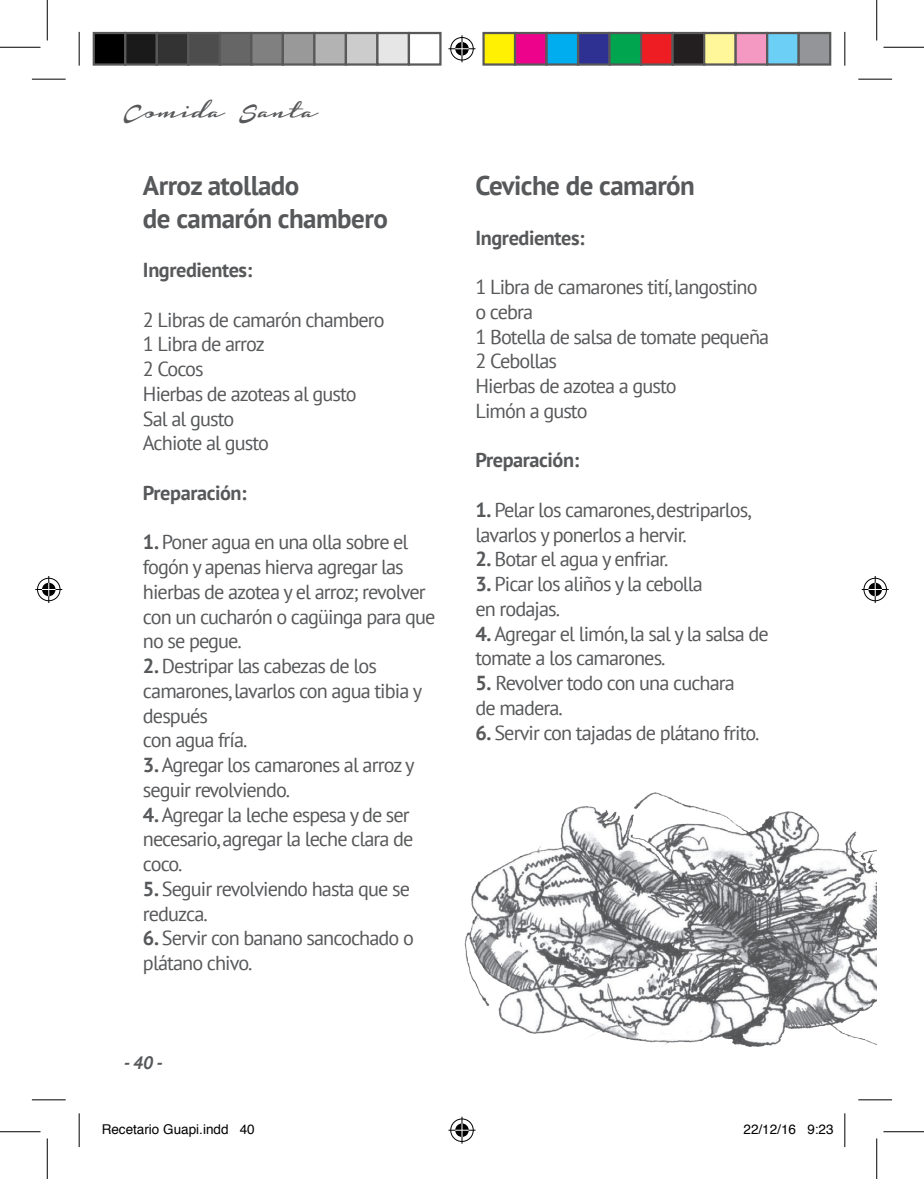
<style>
.page{position:relative;width:924px;height:1179px;background:#fff}
.page>*{position:absolute;margin:0;border:0;box-sizing:border-box;transform-origin:0 0}
.t1{font:700 27px/32.4px "PT Sans";letter-spacing:-.02em;color:#57585a}
.t2{font:27px "Housegrind Personal Use Only";color:#57585a}
.t3{font:20.25px/24.8px "PT Sans";letter-spacing:-.045em;color:#57585a}
.t4{font:700 20.25px "PT Sans";letter-spacing:-.02em;color:#57585a}
.t5{font:italic 700 18px "PT Sans";color:#57585a}
.t6{font:13.5px "Helvetica";color:#000}
.s1{font-weight:700}
</style>
<div class="page">
<img style="left:464px;top:792px;width:412px;height:255px">
<hr style="left:32px;top:79px;width:34px;height:1px;background:#000">
<hr style="left:858px;top:79px;width:34px;height:1px;background:#000">
<hr style="left:32px;top:1099px;width:34px;height:1px;background:#000">
<hr style="left:858px;top:1099px;width:34px;height:1px;background:#000">
<hr style="left:79px;top:32px;width:1px;height:34px;background:#000">
<hr style="left:79px;top:1113px;width:1px;height:34px;background:#000">
<hr style="left:844px;top:32px;width:1px;height:34px;background:#000">
<hr style="left:844px;top:1113px;width:1px;height:34px;background:#000">
<hr style="left:0;top:47px;width:40px;height:1px;background:#000">
<hr style="left:883px;top:47px;width:41px;height:1px;background:#000">
<hr style="left:0;top:1131px;width:40px;height:1px;background:#000">
<hr style="left:883px;top:1131px;width:41px;height:1px;background:#000">
<hr style="left:47px;top:0;width:1px;height:41px;background:#000">
<hr style="left:47px;top:1138px;width:1px;height:41px;background:#000">
<hr style="left:876px;top:0;width:1px;height:41px;background:#000">
<hr style="left:876px;top:1138px;width:1px;height:41px;background:#000">
<svg style="left:448px;top:35px;width:27px;height:27px"></svg>
<svg style="left:448px;top:1116px;width:27px;height:27px"></svg>
<svg style="left:35px;top:576px;width:27px;height:27px"></svg>
<svg style="left:861px;top:576px;width:27px;height:27px"></svg>
<div style="left:94px;top:33px;width:31px;height:32px;background:#000"></div>
<div style="left:93px;top:32px;width:33px;height:34px;border:2px solid #595959"></div>
<div style="left:125px;top:33px;width:32px;height:32px;background:#1a1a1a"></div>
<div style="left:124px;top:32px;width:34px;height:34px;border:2px solid #595959"></div>
<div style="left:157px;top:33px;width:31px;height:32px;background:#333"></div>
<div style="left:156px;top:32px;width:33px;height:34px;border:2px solid #595959"></div>
<div style="left:188px;top:33px;width:32px;height:32px;background:#4d4d4d"></div>
<div style="left:187px;top:32px;width:34px;height:34px;border:2px solid #595959"></div>
<div style="left:220px;top:33px;width:31px;height:32px;background:#666"></div>
<div style="left:219px;top:32px;width:33px;height:34px;border:2px solid #595959"></div>
<div style="left:251px;top:33px;width:32px;height:32px;background:#808080"></div>
<div style="left:250px;top:32px;width:34px;height:34px;border:2px solid #595959"></div>
<div style="left:283px;top:33px;width:31px;height:32px;background:#999"></div>
<div style="left:282px;top:32px;width:33px;height:34px;border:2px solid #595959"></div>
<div style="left:314px;top:33px;width:32px;height:32px;background:#b3b3b3"></div>
<div style="left:313px;top:32px;width:34px;height:34px;border:2px solid #595959"></div>
<div style="left:346px;top:33px;width:31px;height:32px;background:#ccc"></div>
<div style="left:345px;top:32px;width:33px;height:34px;border:2px solid #595959"></div>
<div style="left:377px;top:33px;width:32px;height:32px;background:#e6e6e6"></div>
<div style="left:376px;top:32px;width:34px;height:34px;border:2px solid #595959"></div>
<div style="left:408px;top:32px;width:33px;height:34px;border:2px solid #595959"></div>
<div style="left:483px;top:33px;width:32px;height:32px;background:#fff101"></div>
<div style="left:482px;top:32px;width:34px;height:34px;border:2px solid #595959"></div>
<div style="left:515px;top:33px;width:31px;height:32px;background:#ed028c"></div>
<div style="left:514px;top:32px;width:33px;height:34px;border:2px solid #595959"></div>
<div style="left:546px;top:33px;width:32px;height:32px;background:#00aeef"></div>
<div style="left:545px;top:32px;width:34px;height:34px;border:2px solid #595959"></div>
<div style="left:578px;top:33px;width:31px;height:32px;background:#2e3092"></div>
<div style="left:577px;top:32px;width:33px;height:34px;border:2px solid #595959"></div>
<div style="left:609px;top:33px;width:32px;height:32px;background:#00a54f"></div>
<div style="left:608px;top:32px;width:34px;height:34px;border:2px solid #595959"></div>
<div style="left:641px;top:33px;width:31px;height:32px;background:#ee1d23"></div>
<div style="left:640px;top:32px;width:33px;height:34px;border:2px solid #595959"></div>
<div style="left:672px;top:33px;width:32px;height:32px;background:#231f20"></div>
<div style="left:671px;top:32px;width:34px;height:34px;border:2px solid #595959"></div>
<div style="left:704px;top:33px;width:31px;height:32px;background:#fff79a"></div>
<div style="left:703px;top:32px;width:33px;height:34px;border:2px solid #595959"></div>
<div style="left:735px;top:33px;width:32px;height:32px;background:#f499c2"></div>
<div style="left:734px;top:32px;width:34px;height:34px;border:2px solid #595959"></div>
<div style="left:767px;top:33px;width:31px;height:32px;background:#6bcff6"></div>
<div style="left:766px;top:32px;width:33px;height:34px;border:2px solid #595959"></div>
<div style="left:798px;top:33px;width:32px;height:32px;background:#939598"></div>
<div style="left:797px;top:32px;width:34px;height:34px;border:2px solid #595959"></div>
<h1 class="t2" style="left:124px;top:96px;width:196px">Comida Santa</h1>
<h1 class="t1" style="left:143px;top:169px;width:246px">Arroz atollado<br>de camarón chambero</h1>
<p class="t4" style="left:143px;top:256px;width:111px">Ingredientes:</p>
<p class="t3" style="left:143px;top:306px;width:243px">2 Libras de camarón chambero<br>1 Libra de arroz<br>2 Cocos<br>Hierbas de azoteas al gusto<br>Sal al gusto<br>Achiote al gusto</p>
<p class="t4" style="left:143px;top:479px;width:105px">Preparación:</p>
<p class="t3" style="left:143px;top:529px;width:294px"><span class="s1">1.</span> Poner agua en una olla sobre el fogón y apenas hierva agregar las hierbas de azotea y el arroz; revolver con un cucharón o cagüinga para que no se pegue.</p>
<p class="t3" style="left:143px;top:653px;width:281px"><span class="s1">2.</span> Destripar las cabezas de los camarones, lavarlos con agua tibia y después<br>con agua fría.</p>
<p class="t3" style="left:143px;top:752px;width:273px"><span class="s1">3.</span> Agregar los camarones al arroz y seguir revolviendo.</p>
<p class="t3" style="left:143px;top:801px;width:272px"><span class="s1">4.</span> Agregar la leche espesa y de ser necesario, agregar la leche clara de coco.</p>
<p class="t3" style="left:143px;top:876px;width:268px"><span class="s1">5.</span> Seguir revolviendo hasta que se reduzca.</p>
<p class="t3" style="left:143px;top:925px;width:272px"><span class="s1">6.</span> Servir con banano sancochado o plátano chivo.</p>
<p class="t5" style="left:124px;top:1050px;width:40px">- 40 -</p>
<h1 class="t1" style="left:475px;top:169px;width:221px">Ceviche de camarón</h1>
<p class="t4" style="left:475px;top:224px;width:111px">Ingredientes:</p>
<p class="t3" style="left:475px;top:274px;width:295px">1 Libra de camarones tití, langostino o cebra<br>1 Botella de salsa de tomate pequeña<br>2 Cebollas<br>Hierbas de azotea a gusto<br>Limón a gusto</p>
<p class="t4" style="left:475px;top:447px;width:105px">Preparación:</p>
<p class="t3" style="left:475px;top:497px;width:277px"><span class="s1">1.</span> Pelar los camarones, destriparlos, lavarlos y ponerlos a hervir.</p>
<p class="t3" style="left:475px;top:546px;width:194px"><span class="s1">2.</span> Botar el agua y enfriar.</p>
<p class="t3" style="left:475px;top:571px;width:229px"><span class="s1">3.</span> Picar los aliños y la cebolla en rodajas.</p>
<p class="t3" style="left:475px;top:621px;width:295px"><span class="s1">4.</span> Agregar el limón, la sal y la salsa de tomate a los camarones.</p>
<p class="t3" style="left:475px;top:670px;width:261px"><span class="s1">5.</span> Revolver todo con una cuchara de madera.</p>
<p class="t3" style="left:475px;top:720px;width:285px"><span class="s1">6.</span> Servir con tajadas de plátano frito.</p>
<p class="t6" style="left:102px;top:1118px;width:155px">Recetario Guapi.indd 40</p>
<p class="t6" style="left:743px;top:1118px;width:92px">22/12/16 9:23</p>
</div>
